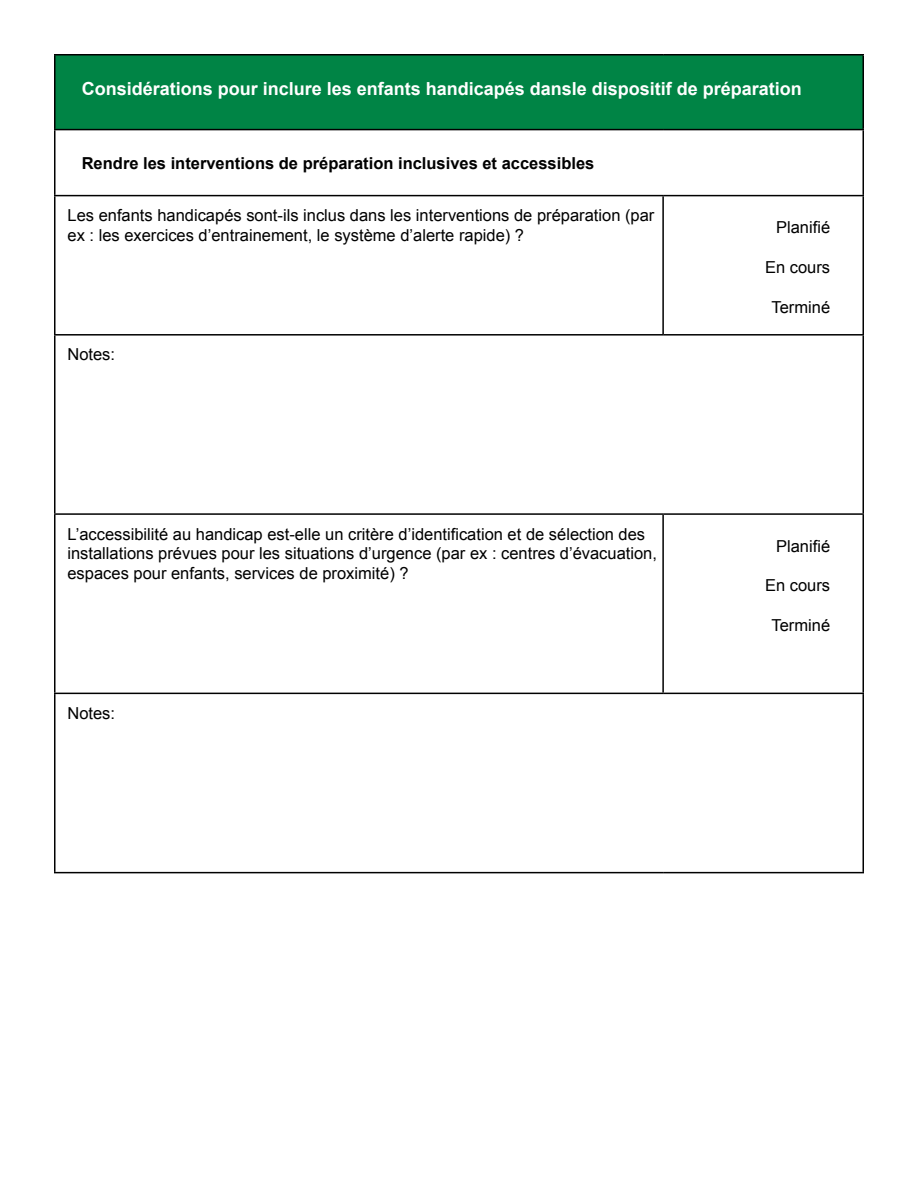
<style>
.page{position:relative;width:918px;height:1188px;background:#fff}
.page>*{position:absolute;margin:0;border:0;box-sizing:border-box;transform-origin:0 0}
.t1{font:700 18px "Arial";color:#fff}
.t2{font:16.5px/19.8px "Arial";color:#000}
.t3{font:700 16.5px "Arial";color:#000}
</style>
<div class="page">
<div style="left:55px;top:55px;width:808px;height:75px;background:#008445"></div>
<hr style="left:54px;top:54px;width:609px;height:2px;background:#000">
<hr style="left:54px;top:56px;width:2px;height:73px;background:#000">
<hr style="left:663px;top:54px;width:201px;height:2px;background:#000">
<hr style="left:862px;top:56px;width:2px;height:73px;background:#000">
<hr style="left:54px;top:129px;width:609px;height:1px;background:#000">
<hr style="left:54px;top:130px;width:2px;height:65px;background:#000">
<hr style="left:663px;top:129px;width:201px;height:1px;background:#000">
<hr style="left:862px;top:130px;width:2px;height:65px;background:#000">
<hr style="left:54px;top:195px;width:609px;height:1px;background:#000">
<hr style="left:54px;top:196px;width:2px;height:138px;background:#000">
<hr style="left:663px;top:195px;width:201px;height:1px;background:#000">
<hr style="left:662px;top:196px;width:2px;height:138px;background:#000">
<hr style="left:862px;top:196px;width:2px;height:138px;background:#000">
<hr style="left:54px;top:334px;width:609px;height:2px;background:#000">
<hr style="left:54px;top:336px;width:2px;height:177px;background:#000">
<hr style="left:663px;top:334px;width:201px;height:2px;background:#000">
<hr style="left:862px;top:336px;width:2px;height:177px;background:#000">
<hr style="left:54px;top:513px;width:609px;height:2px;background:#000">
<hr style="left:54px;top:515px;width:2px;height:178px;background:#000">
<hr style="left:663px;top:513px;width:201px;height:2px;background:#000">
<hr style="left:662px;top:515px;width:2px;height:178px;background:#000">
<hr style="left:862px;top:515px;width:2px;height:178px;background:#000">
<hr style="left:54px;top:693px;width:609px;height:1px;background:#000">
<hr style="left:54px;top:694px;width:2px;height:178px;background:#000">
<hr style="left:663px;top:693px;width:201px;height:1px;background:#000">
<hr style="left:862px;top:694px;width:2px;height:178px;background:#000">
<hr style="left:54px;top:872px;width:609px;height:1px;background:#000">
<hr style="left:663px;top:872px;width:201px;height:1px;background:#000">
<p class="t1" style="left:82px;top:77px;width:722px">Considérations pour inclure les enfants handicapés dansle dispositif de préparation</p>
<p class="t3" style="left:82px;top:152px;width:514px">Rendre les interventions de préparation inclusives et accessibles</p>
<p class="t2" style="left:67px;top:206px;width:588px">Les enfants handicapés sont-ils inclus dans les interventions de préparation (par ex : les exercices d’entrainement, le système d’alerte rapide) ?</p>
<p class="t2" style="left:67px;top:345px;width:49px">Notes:</p>
<p class="t2" style="left:67px;top:524px;width:591px">L’accessibilité au handicap est-elle un critère d’identification et de sélection des installations prévues pour les situations d’urgence (par ex : centres d’évacuation, espaces pour enfants, services de proximité) ?</p>
<p class="t2" style="left:67px;top:703px;width:49px">Notes:</p>
<p class="t2" style="left:776px;top:218px;width:56px">Planifié</p>
<p class="t2" style="left:765px;top:258px;width:67px">En cours</p>
<p class="t2" style="left:772px;top:297px;width:60px">Terminé</p>
<p class="t2" style="left:776px;top:536px;width:56px">Planifié</p>
<p class="t2" style="left:765px;top:576px;width:67px">En cours</p>
<p class="t2" style="left:772px;top:616px;width:60px">Terminé</p>
</div>
